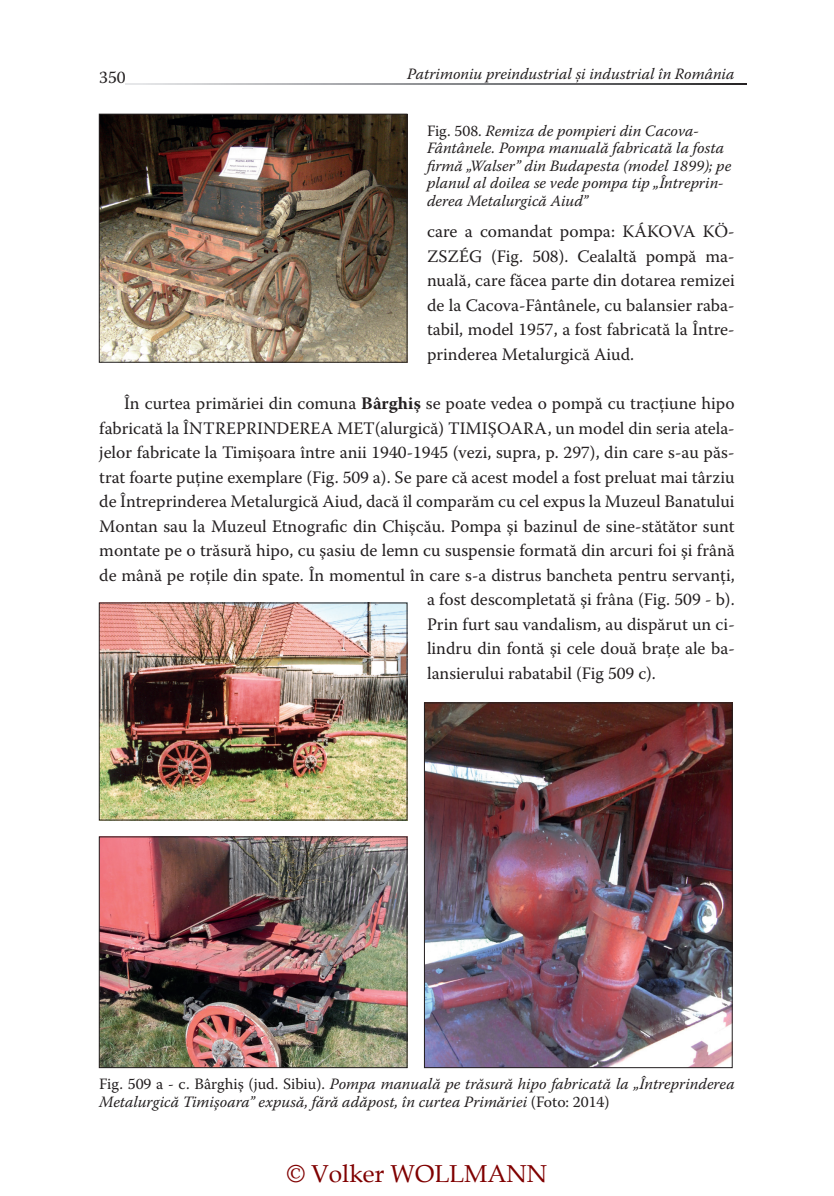
<style>
.page{position:relative;width:834px;height:1196px;background:#fff}
.page>*{position:absolute;margin:0;border:0;box-sizing:border-box;transform-origin:0 0}
.t1{font:24.5px "Book Antiqua";color:#800000}
.t2{font:17.5px/24.5px "Warnock Pro";color:#231f20;text-align:justify}
.t3{font:italic 15.75px/17.5px "Warnock Pro";color:#231f20}
.s1{font-style:normal}
.s2{font-weight:700}
</style>
<div class="page">
<svg style="left:126px;top:83px;width:620px;height:1px"></svg>
<img style="left:101px;top:116px;width:304px;height:244px">
<div style="left:99px;top:114px;width:308px;height:248px;border:1px solid #231f20"></div>
<img style="left:101px;top:605px;width:304px;height:213px">
<div style="left:99px;top:603px;width:308px;height:217px;border:1px solid #231f20"></div>
<img style="left:101px;top:838px;width:304px;height:227px">
<div style="left:99px;top:836px;width:308px;height:231px;border:1px solid #231f20"></div>
<img style="left:426px;top:705px;width:304px;height:360px">
<div style="left:424px;top:703px;width:308px;height:364px;border:1px solid #231f20"></div>
<p class="t2" style="left:99px;top:64px;width:28px">350</p>
<p class="t3" style="left:407px;top:65px;width:329px">Patrimoniu preindustrial și industrial în România</p>
<p class="t3" style="left:427px;top:121px;width:306px"><span class="s1">Fig. 508.</span> Remiza de pompieri din Cacova-Fântânele. Pompa manuală fabricată la fosta firmă „Walser” din Budapesta (model 1899); pe planul al doilea se vede pompa tip „Întreprin&shy;derea Metalurgică Aiud”</p>
<p class="t2" style="left:427px;top:219px;width:309px">care a comandat pompa: KÁKOVA KÖ-ZSZÉG (Fig. 508). Cealaltă pompă ma&shy;nuală, care făcea parte din dotarea remizei de la Cacova-Fântânele, cu balansier raba&shy;tabil, model 1957, a fost fabricată la Între&shy;prinderea Metalurgică Aiud.</p>
<p class="t2" style="left:124px;top:391px;width:612px">În curtea primăriei din comuna <span class="s2">Bârghiş</span> se poate vedea o pompă cu tracţiune hipo</p>
<p class="t2" style="left:99px;top:415px;width:636px">fabricată la ÎNTREPRINDEREA MET(alurgică) TIMIŞOARA, un model din seria atela-</p>
<p class="t2" style="left:99px;top:440px;width:636px">jelor fabricate la Timişoara între anii 1940-1945 (vezi, supra, p. 297), din care s-au păs-</p>
<p class="t2" style="left:99px;top:464px;width:637px">trat foarte puţine exemplare (Fig. 509 a). Se pare că acest model a fost preluat mai târziu</p>
<p class="t2" style="left:99px;top:489px;width:636px">de Întreprinderea Metalurgică Aiud, dacă îl comparăm cu cel expus la Muzeul Banatului</p>
<p class="t2" style="left:99px;top:513px;width:636px">Montan sau la Muzeul Etnografic din Chişcău. Pompa şi bazinul de sine-stătător sunt</p>
<p class="t2" style="left:99px;top:538px;width:637px">montate pe o trăsură hipo, cu şasiu de lemn cu suspensie formată din arcuri foi şi frână</p>
<p class="t2" style="left:99px;top:562px;width:636px">de mână pe roţile din spate. În momentul în care s-a distrus bancheta pentru servanţi,</p>
<p class="t2" style="left:427px;top:587px;width:309px">a fost descompletată şi frâna (Fig. 509 - b).</p>
<p class="t2" style="left:427px;top:611px;width:309px">Prin furt sau vandalism, au dispărut un ci-</p>
<p class="t2" style="left:427px;top:636px;width:309px">lindru din fontă şi cele două braţe ale ba-</p>
<p class="t2" style="left:427px;top:660px;width:230px">lansierului rabatabil (Fig 509 c).</p>
<p class="t3" style="left:99px;top:1075px;width:637px"><span class="s1">Fig. 509 a - c. Bârghiş (jud. Sibiu).</span> Pompa manuală pe trăsură hipo fabricată la „Întreprinderea<br>Metalurgică Timişoara” expusă, fără adăpost, în curtea Primăriei <span class="s1">(Foto: 2014)</span></p>
<h1 class="t1" style="left:286px;top:1156px;width:262px">© Volker WOLLMANN</h1>
</div>
